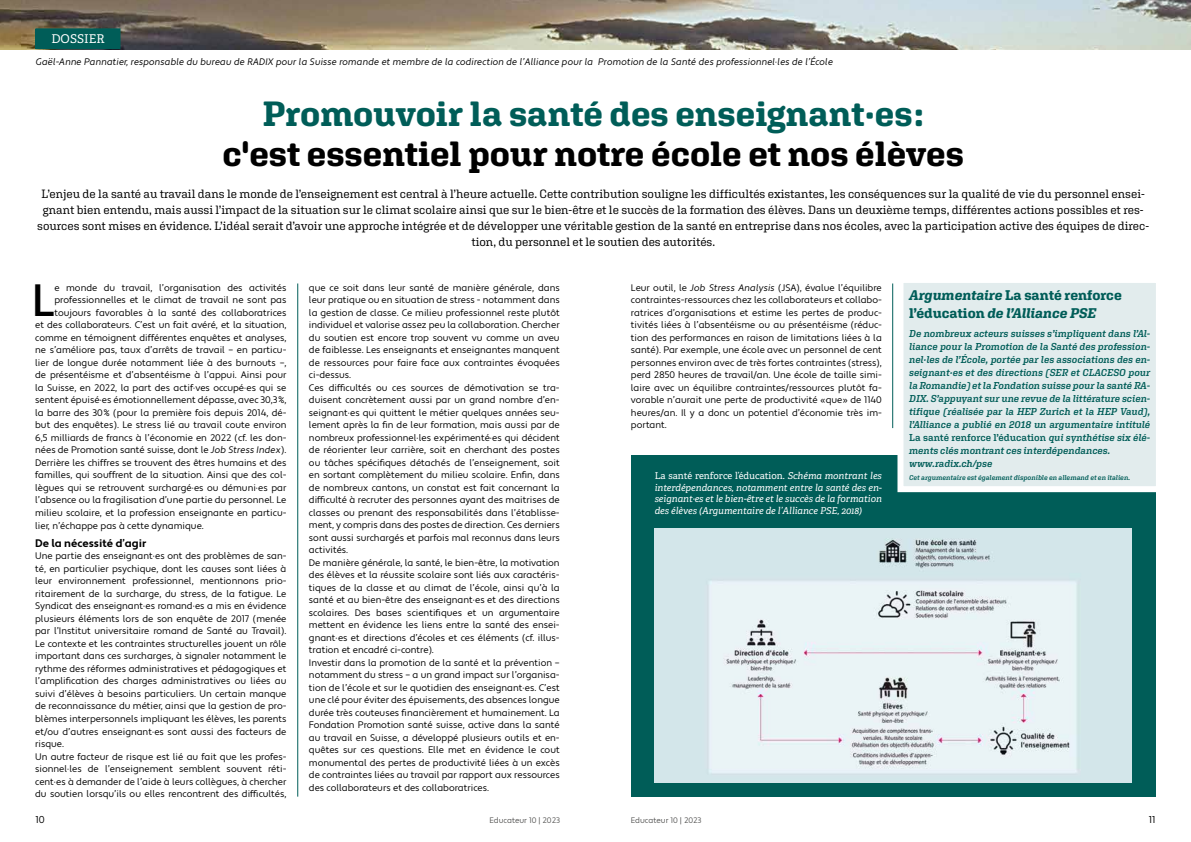
<style>
.page{position:relative;width:1191px;height:842px;background:#fff}
.page>*{position:absolute;margin:0;border:0;box-sizing:border-box;transform-origin:0 0}
.t1{font:500 45.2px "Apertura";color:#000}
.t2{font:700 35px "Aglet Slab";letter-spacing:-.005em;color:#000}
.t3{font:700 35px "Aglet Slab";color:#005d58}
.t4{font:italic 700 14px/18px "Aglet Slab";letter-spacing:-.005em;color:#005d58}
.t5{font:12.1px "Adelle";color:#fff}
.t6{font:12px/16px "Aglet Slab";letter-spacing:-.005em;color:#000;text-align:center}
.t7{font:700 11px "Apertura";color:#000}
.t8{font:italic 600 10px/13px "Aglet Slab";letter-spacing:-.005em;color:#005d58}
.t9{font:10px "Apertura";color:#000}
.t10{font:9.5px/12.5px "Apertura";color:#000}
.t11{font:italic 9.5px/11.5px "Adelle";color:#fff;text-align:justify}
.t12{font:9.5px "Apertura Obliq";color:#000}
.t13{font:8px "Apertura";color:#575756}
.t14{font:italic 600 7px "Aglet Slab";letter-spacing:-.01em;color:#005d58}
.s1{font-family:"Apertura Obliq"}
.s2{font-style:normal}
</style>
<div class="page">
<img style="left:0;top:0;width:1191px;height:49px">
<hr style="left:892px;top:283px;width:1px;height:145px;background:#005d58">
<hr style="left:297px;top:283px;width:1px;height:514px;background:#005d58">
<div style="left:36px;top:29px;width:84px;height:20px;background:#005d58"></div>
<div style="left:35px;top:28px;width:85px;height:21px;border:1px solid #005d58"></div>
<div style="left:631px;top:455px;width:524px;height:342px;background:#005d58"></div>
<img style="left:654px;top:528px;width:478px;height:255px">
<div style="left:900px;top:280px;width:258px;height:209px;background:#e2eced"></div>
<div style="left:897px;top:277px;width:264px;height:215px;border:6px solid #fff"></div>
<p class="t5" style="left:51px;top:30px;width:55px">DOSSIER</p>
<p class="t12" style="left:36px;top:56px;width:799px">Gaël-Anne Pannatier, responsable du bureau de RADIX pour la Suisse romande et membre de la codirection de l’Alliance pour la Promotion de la Santé des professionnel·les de l’École</p>
<h2 class="t3" style="left:263px;top:92px;width:662px">Promouvoir la santé des enseignant·es:</h2>
<h2 class="t2" style="left:222px;top:132px;width:743px">c'est essentiel pour notre école et nos élèves</h2>
<p class="t6" style="left:37px;top:185px;width:1113px">L’enjeu de la santé au travail dans le monde de l’enseignement est central à l’heure actuelle. Cette contribution souligne les difficultés existantes, les conséquences sur la qualité de vie du personnel ensei&shy;gnant bien entendu, mais aussi l’impact de la situation sur le climat scolaire ainsi que sur le bien-être et le succès de la formation des élèves. Dans un deuxième temps, différentes actions possibles et res&shy;sources sont mises en évidence. L’idéal serait d’avoir une approche intégrée et de développer une véritable gestion de la santé en entreprise dans nos écoles, avec la participation active des équipes de direc&shy;tion, du personnel et le soutien des autorités.</p>
<p class="t10" style="left:631px;top:281px;width:252px;text-align:justify">Leur outil, le <span class="s1">Job Stress Analysis</span> (JSA), évalue l’équilibre contraintes-ressources chez les collaborateurs et collabo&shy;ratrices d’organisations et estime les pertes de produc&shy;tivités liées à l’absentéisme ou au présentéisme (réduc&shy;tion des performances en raison de limitations liées à la santé). Par exemple, une école avec un personnel de cent personnes environ avec de très fortes contraintes (stress), perd 2850 heures de travail/an. Une école de taille simi&shy;laire avec un équilibre contraintes/ressources plutôt fa&shy;vorable n’aurait une perte de productivité «que» de 1140 heures/an. Il y a donc un potentiel d’économie très im&shy;portant.</p>
<h1 class="t1" style="left:32px;top:273px;width:24px">L</h1>
<p class="t10" style="left:54px;top:281px;width:234px">e monde du travail, l’organisation des activités</p>
<p class="t10" style="left:309px;top:281px;width:252px">que ce soit dans leur santé de manière générale, dans leur pratique ou en situation de stress - notamment dans la gestion de classe. Ce milieu professionnel reste plutôt individuel et valorise assez peu la collaboration. Chercher du soutien est encore trop souvent vu comme un aveu de faiblesse. Les enseignants et enseignantes manquent de ressources pour faire face aux contraintes évoquées ci-dessus.<br>Ces difficultés ou ces sources de démotivation se tra&shy;duisent concrètement aussi par un grand nombre d’en&shy;seignant∙es qui quittent le métier quelques années seu&shy;lement après la fin de leur formation, mais aussi par de nombreux professionnel∙les expérimenté·es qui décident de réorienter leur carrière, soit en cherchant des postes ou tâches spécifiques détachés de l’enseignement, soit en sortant complètement du milieu scolaire. Enfin, dans de nombreux cantons, un constat est fait concernant la difficulté à recruter des personnes ayant des maitrises de classes ou prenant des responsabilités dans l’établisse&shy;ment, y compris dans des postes de direction. Ces derniers sont aussi surchargés et parfois mal reconnus dans leurs activités.<br>De manière générale, la santé, le bien-être, la motivation des élèves et la réussite scolaire sont liés aux caractéris&shy;tiques de la classe et au climat de l’école, ainsi qu’à la santé et au bien-être des enseignant·es et des directions scolaires. Des bases scientifiques et un argumentaire mettent en évidence les liens entre la santé des ensei&shy;gnant∙es et directions d’écoles et ces éléments (cf. illus&shy;tration et encadré ci-contre).<br>Investir dans la promotion de la santé et la prévention – notamment du stress – a un grand impact sur l’organisa&shy;tion de l’école et sur le quotidien des enseignant∙es. C’est une clé pour éviter des épuisements, des absences longue durée très couteuses financièrement et humainement. La Fondation Promotion santé suisse, active dans la santé au travail en Suisse, a développé plusieurs outils et en&shy;quêtes sur ces questions. Elle met en évidence le cout monumental des pertes de productivité liées à un excès de contraintes liées au travail par rapport aux ressources des collaborateurs et des collaboratrices.</p>
<h3 class="t4" style="left:909px;top:286px;width:214px">Argumentaire <span class="s2">La santé renforce l’éducation</span> de l’Alliance PSE</h3>
<p class="t10" style="left:54px;top:294px;width:234px">professionnelles et le climat de travail ne sont pas</p>
<p class="t10" style="left:54px;top:306px;width:234px">toujours favorables à la santé des collaboratrices</p>
<p class="t10" style="left:35px;top:319px;width:253px">et des collaborateurs. C’est un fait avéré, et la situation,</p>
<p class="t10" style="left:35px;top:331px;width:253px">comme en témoignent différentes enquêtes et analyses,</p>
<p class="t10" style="left:35px;top:344px;width:253px">ne s’améliore pas, taux d’arrêts de travail – en particu-</p>
<p class="t10" style="left:35px;top:356px;width:253px">lier de longue durée notamment liée à des burnouts –,</p>
<p class="t10" style="left:35px;top:369px;width:253px">de présentéisme et d’absentéisme à l’appui. Ainsi pour</p>
<p class="t10" style="left:35px;top:382px;width:253px">la Suisse, en 2022, la part des actif·ves occupé·es qui se</p>
<p class="t10" style="left:35px;top:394px;width:253px">sentent épuisé·es émotionnellement dépasse, avec 30,3%,</p>
<p class="t10" style="left:35px;top:407px;width:253px">la barre des 30% (pour la première fois depuis 2014, dé-</p>
<p class="t10" style="left:35px;top:419px;width:253px">but des enquêtes). Le stress lié au travail coute environ</p>
<p class="t10" style="left:35px;top:432px;width:253px">6,5 milliards de francs à l’économie en 2022 (cf. les don-</p>
<p class="t10" style="left:35px;top:444px;width:253px">nées de Promotion santé suisse, dont le <span class="s1">Job Stress Index</span>).</p>
<p class="t10" style="left:35px;top:457px;width:253px">Derrière les chiffres se trouvent des êtres humains et des</p>
<p class="t10" style="left:35px;top:469px;width:253px">familles, qui souffrent de la situation. Ainsi que des col-</p>
<p class="t10" style="left:35px;top:482px;width:253px">lègues qui se retrouvent surchargé·es ou démuni·es par</p>
<p class="t10" style="left:35px;top:494px;width:253px">l’absence ou la fragilisation d’une partie du personnel. Le</p>
<p class="t10" style="left:35px;top:507px;width:253px">milieu scolaire, et la profession enseignante en particu-</p>
<p class="t10" style="left:35px;top:519px;width:170px">lier, n’échappe pas à cette dynamique.</p>
<p class="t7" style="left:35px;top:536px;width:113px">De la nécessité d’agir</p>
<p class="t10" style="left:35px;top:550px;width:253px">Une partie des enseignant∙es ont des problèmes de san&shy;té, en particulier psychique, dont les causes sont liées à leur environnement professionnel, mentionnons prio&shy;ritairement de la surcharge, du stress, de la fatigue. Le Syndicat des enseignant·es romand·es a mis en évidence plusieurs éléments lors de son enquête de 2017 (menée par l’Institut universitaire romand de Santé au Travail).<br>Le contexte et les contraintes structurelles jouent un rôle important dans ces surcharges, à signaler notamment le rythme des réformes administratives et pédagogiques et l’amplification des charges administratives ou liées au suivi d’élèves à besoins particuliers. Un certain manque de reconnaissance du métier, ainsi que la gestion de pro&shy;blèmes interpersonnels impliquant les élèves, les parents et/ou d’autres enseignant∙es sont aussi des facteurs de risque.<br>Un autre facteur de risque est lié au fait que les profes&shy;sionnel∙les de l’enseignement semblent souvent réti&shy;cent·es à demander de l’aide à leurs collègues, à chercher du soutien lorsqu’ils ou elles rencontrent des difficultés,</p>
<p class="t8" style="left:909px;top:327px;width:243px">De nombreux acteurs suisses s’impliquent dans l’Al&shy;liance pour la Promotion de la Santé des profession&shy;nel∙les de l’École, portée par les associations des en&shy;seignant∙es et des directions (SER et CLACESO pour la Romandie) et la Fondation suisse pour la santé RA-DIX. S’appuyant sur une revue de la littérature scien&shy;tifique (réalisée par la HEP Zurich et la HEP Vaud), l’Alliance a publié en 2018 un argumentaire intitulé <span class="s2">La santé renforce l’éducation</span> qui synthétise six élé&shy;ments clés montrant ces interdépendances. www.radix.ch/pse</p>
<p class="t14" style="left:909px;top:473px;width:222px">Cet argumentaire est également disponible en allemand et en italien.</p>
<p class="t11" style="left:654px;top:470px;width:229px"><span class="s2">La santé renforce l’éducation</span>. Schéma montrant les interdépendances, notamment entre la santé des en&shy;seignant∙es et le bien-être et le succès de la formation des élèves (Argumentaire de l’Alliance PSE, 2018)</p>
<p class="t9" style="left:35px;top:813px;width:11px">10</p>
<p class="t13" style="left:489px;top:815px;width:72px">Educateur 10 | 2023</p>
<p class="t13" style="left:631px;top:815px;width:72px">Educateur 10 | 2023</p>
<p class="t9" style="left:1148px;top:813px;width:8px">11</p>
</div>
